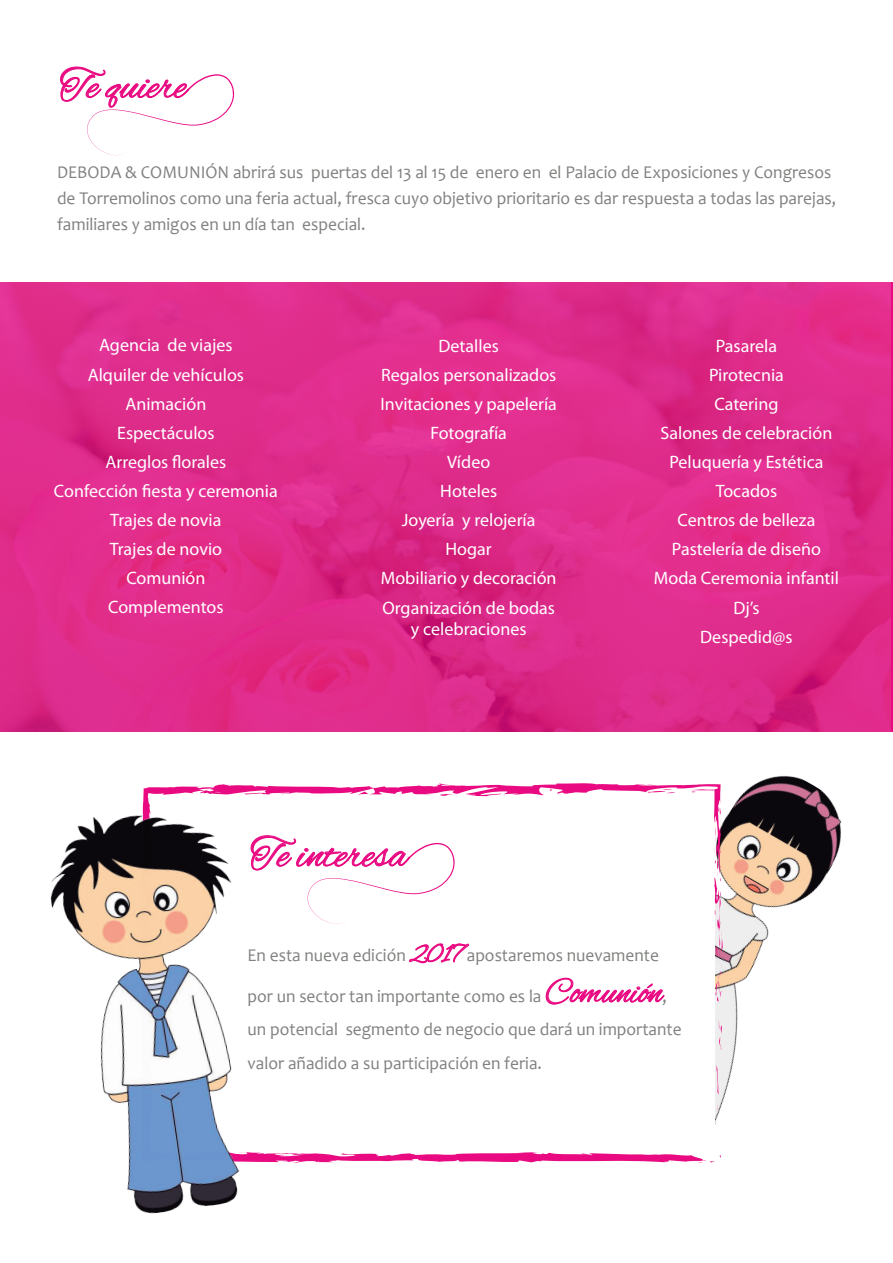
<style>
.page{position:relative;width:893px;height:1263px;background:#fff}
.page>*{position:absolute;margin:0;border:0;box-sizing:border-box;transform-origin:0 0}
.t1{font:42px "Alex Brush";color:#e90a82}
.t2{font:18px/29.1px "Myriad Pro";color:#fff;text-align:center}
.t3{font:18px/26.1px "Candara";color:#7f827e;scale:.96 1}
.s1{font-family:"Alex Brush";font-size:27px;color:#e90a82}
.s2{font-family:"Alex Brush";font-size:36px;color:#e90a82}
</style>
<div class="page">
<img style="left:0;top:282px;width:891px;height:449px">
<img style="left:721px;top:776px;width:121px;height:331px">
<svg style="left:721px;top:1019px;width:1px;height:34px"></svg>
<svg style="left:143px;top:783px;width:578px;height:379px"></svg>
<svg style="left:195px;top:790px;width:14px;height:4px"></svg>
<svg style="left:714px;top:800px;width:9px;height:204px"></svg>
<svg style="left:634px;top:784px;width:46px;height:9px"></svg>
<svg style="left:439px;top:794px;width:15px;height:2px"></svg>
<svg style="left:710px;top:1153px;width:11px;height:9px"></svg>
<svg style="left:408px;top:934px;width:62px;height:30px"></svg>
<svg style="left:545px;top:977px;width:120px;height:28px"></svg>
<img style="left:50px;top:799px;width:226px;height:415px">
<svg style="left:60px;top:66px;width:174px;height:89px"></svg>
<svg style="left:250px;top:835px;width:205px;height:89px"></svg>
<h1 class="t1" style="left:60px;top:62px;width:128px">Te quiere</h1>
<p class="t3" style="left:57px;top:159px;width:813px">DEBODA &amp; COMUNIÓN abrirá sus puertas del 13 al 15 de enero en el Palacio de Exposiciones y Congresos de Torremolinos como una feria actual, fresca cuyo objetivo prioritario es dar respuesta a todas las parejas, familiares y amigos en un día tan especial.</p>
<p class="t2" style="left:54px;top:331px;width:225px">Agencia de viajes<br>Alquiler de vehículos<br>Animación<br>Espectáculos<br>Arreglos florales<br>Confección fiesta y ceremonia<br>Trajes de novia<br>Trajes de novio<br>Comunión<br>Complementos</p>
<p class="t2" style="left:380px;top:331px;width:178px">Detalles<br>Regalos personalizados<br>Invitaciones y papelería<br>Fotografía<br>Vídeo<br>Hoteles<br>Joyería y relojería<br>Hogar<br>Mobiliario y decoración<br>Organización de bodas</p>
<p class="t2" style="left:411px;top:614px;width:117px">y celebraciones</p>
<h1 class="t1" style="left:250px;top:831px;width:158px">Te interesa</h1>
<p class="t2" style="left:654px;top:331px;width:187px">Pasarela<br>Pirotecnia<br>Catering<br>Salones de celebración<br>Peluquería y Estética<br>Tocados<br>Centros de belleza<br>Pastelería de diseño<br>Moda Ceremonia infantil<br>Dj’s<br>Despedid@s</p>
<p class="t3" style="left:248px;top:942px;width:430px">En esta nueva edición <span class="s1">2017</span> apostaremos nuevamente</p>
<p class="t3" style="left:248px;top:979px;width:454px;line-height:33.6px">por un sector tan importante como es la <span class="s2">Comunión</span>, un potencial segmento de negocio que dará un importante valor añadido a su participación en feria.</p>
</div>
